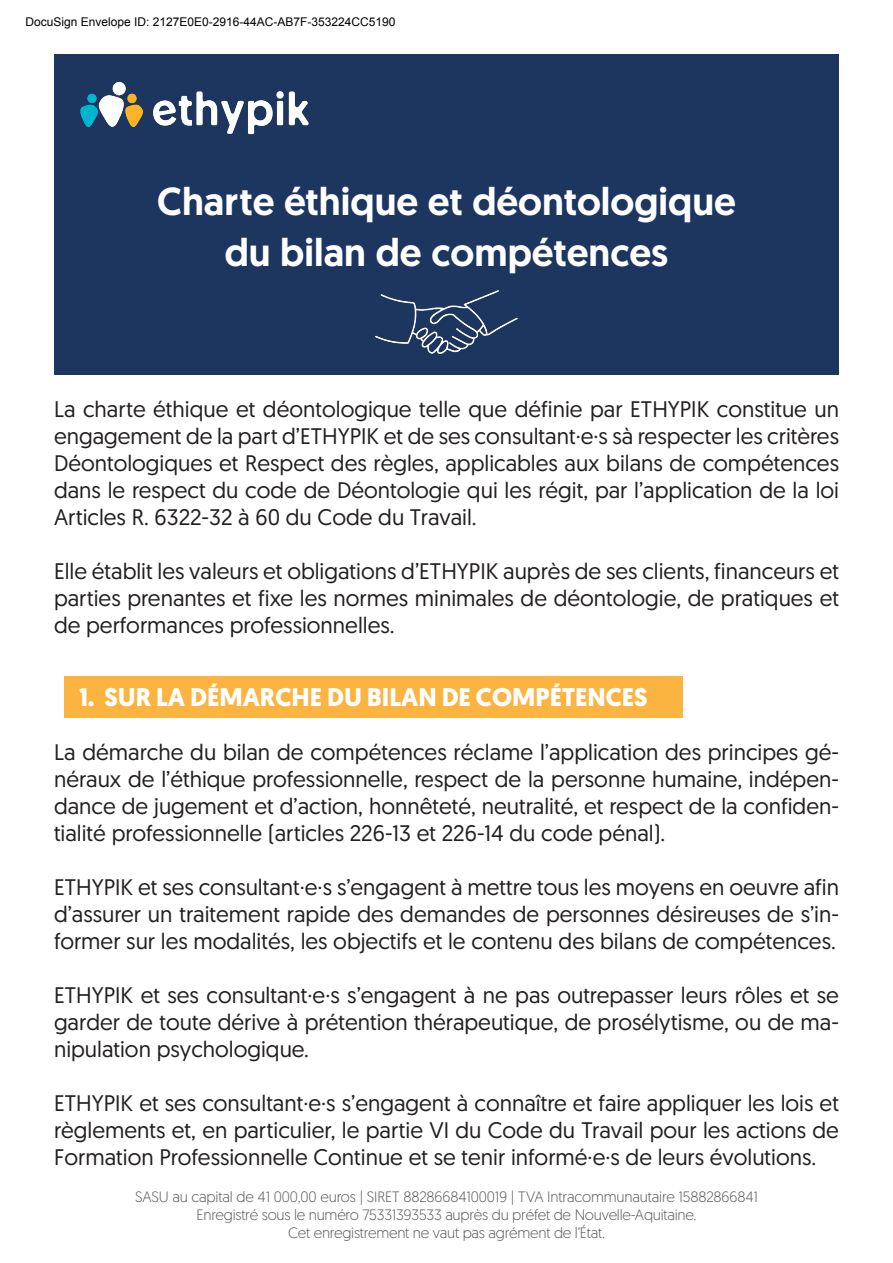
<style>
.page{position:relative;width:893px;height:1263px;background:#fff}
.page>*{position:absolute;margin:0;border:0;box-sizing:border-box;transform-origin:0 0}
.t1{font:500 39px "Geomanist";color:#fff}
.t2{font:700 25.5px "Geomanist";color:#fff}
.t3{font:22.5px/27px "Geomanist";color:#231f20;text-align:justify}
.t4{font:300 15px "Geomanist";letter-spacing:-.015em;color:#57585a}
.t5{font:12px "Arial";color:#000}
</style>
<div class="page">
<div style="left:54px;top:54px;width:785px;height:320px;background:#1c365f"></div>
<img style="left:375px;top:290px;width:143px;height:63px">
<img style="left:80px;top:81px;width:229px;height:54px">
<div style="left:64px;top:676px;width:618px;height:42px;background:#fcb440"></div>
<p class="t5" style="left:26px;top:15px;width:372px">DocuSign Envelope ID: 2127E0E0-2916-44AC-AB7F-353224CC5190</p>
<p class="t1" style="left:157px;top:175px;width:580px">Charte éthique et déontologique</p>
<p class="t1" style="left:225px;top:226px;width:445px">du bilan de compétences</p>
<p class="t3" style="left:54px;top:394px;width:787px">La charte éthique et déontologique telle que définie par ETHYPIK constitue un engagement de la part d’ETHYPIK et de ses consultant·e·s sà respecter les critères Déontologiques et Respect des règles, applicables aux bilans de compétences dans le respect du code de Déontologie qui les régit, par l’application de la loi Articles R. 6322-32 à 60 du Code du Travail.</p>
<p class="t3" style="left:54px;top:556px;width:786px">Elle établit les valeurs et obligations d’ETHYPIK auprès de ses clients, financeurs et parties prenantes et fixe les normes minimales de déontologie, de pratiques et de performances professionnelles.</p>
<p class="t2" style="left:79px;top:680px;width:570px">1. SUR LA DÉMARCHE DU BILAN DE COMPÉTENCES</p>
<p class="t3" style="left:54px;top:738px;width:786px">La démarche du bilan de compétences réclame l’application des principes gé&shy;néraux de l’éthique professionnelle, respect de la personne humaine, indépen&shy;dance de jugement et d’action, honnêteté, neutralité, et respect de la confiden&shy;tialité professionnelle (articles 226-13 et 226-14 du code pénal).</p>
<p class="t3" style="left:54px;top:873px;width:787px">ETHYPIK et ses consultant·e·s s’engagent à mettre tous les moyens en oeuvre afin d’assurer un traitement rapide des demandes de personnes désireuses de s’in&shy;former sur les modalités, les objectifs et le contenu des bilans de compétences.</p>
<p class="t3" style="left:54px;top:981px;width:786px">ETHYPIK et ses consultant·e·s s’engagent à ne pas outrepasser leurs rôles et se garder de toute dérive à prétention thérapeutique, de prosélytisme, ou de ma&shy;nipulation psychologique.</p>
<p class="t3" style="left:54px;top:1089px;width:786px">ETHYPIK et ses consultant·e·s s’engagent à connaître et faire appliquer les lois et règlements et, en particulier, le partie VI du Code du Travail pour les actions de Formation Professionnelle Continue et se tenir informé·e·s de leurs évolutions.</p>
<p class="t4" style="left:135px;top:1187px;width:624px">SASU au capital de 41 000,00 euros | SIRET 88286684100019 | TVA Intracommunautaire 15882866841</p>
<p class="t4" style="left:197px;top:1205px;width:501px">Enregistré sous le numéro 75331393533 auprès du préfet de Nouvelle-Aquitaine.</p>
<p class="t4" style="left:288px;top:1223px;width:318px">Cet enregistrement ne vaut pas agrément de l’État.</p>
</div>
